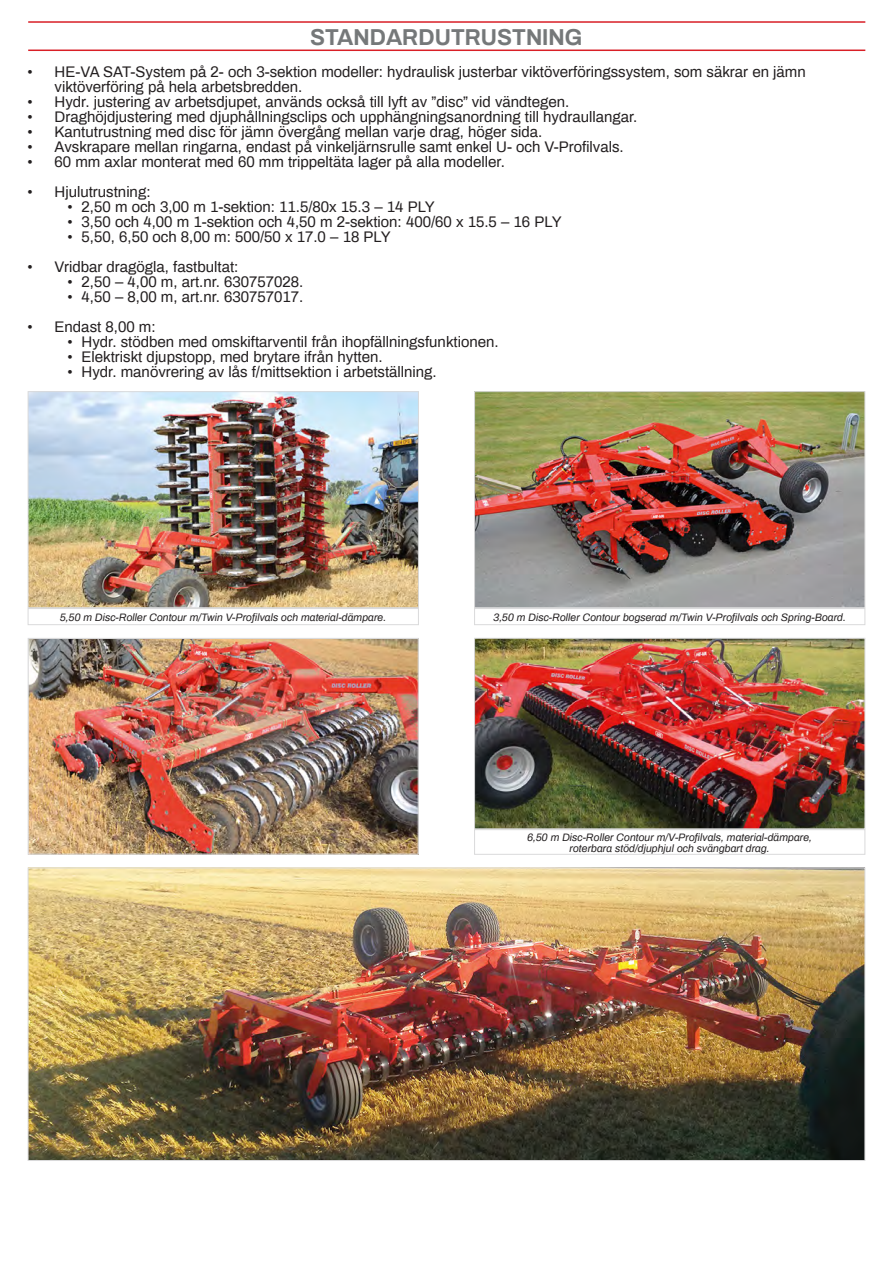
<style>
.page{position:relative;width:893px;height:1263px;background:#fff}
.page>*{position:absolute;margin:0;border:0;box-sizing:border-box;transform-origin:0 0}
.Underoverskrift_DK{font:700 22.5px "Archivo";color:#757879}
.t1{font:15px/15px "Archivo";color:#231f20}
.t2{font:italic 10.5px "Archivo";color:#231f20}
</style>
<div class="page">
<img style="left:30px;top:393px;width:387px;height:213px">
<div style="left:28px;top:391px;width:391px;height:217px;border:1px solid #dadadb"></div>
<div style="left:28px;top:608px;width:391px;height:17px;border:1px solid #dadadb"></div>
<img style="left:476px;top:393px;width:387px;height:213px">
<div style="left:474px;top:391px;width:391px;height:217px;border:1px solid #dadadb"></div>
<div style="left:474px;top:608px;width:391px;height:17px;border:1px solid #dadadb"></div>
<img style="left:30px;top:640px;width:387px;height:213px">
<div style="left:28px;top:638px;width:391px;height:217px;border:1px solid #dadadb"></div>
<img style="left:476px;top:640px;width:387px;height:187px">
<div style="left:474px;top:638px;width:391px;height:191px;border:1px solid #dadadb"></div>
<div style="left:474px;top:829px;width:391px;height:26px;border:1px solid #dadadb"></div>
<img style="left:30px;top:869px;width:833px;height:290px">
<hr style="left:28px;top:21px;width:837px;height:2px;background:#d91f26">
<hr style="left:28px;top:50px;width:837px;height:1px;background:#d91f26">
<p class="Underoverskrift_DK" style="left:310px;top:21px;width:274px">STANDARDUTRUSTNING</p>
<p class="t1" style="left:55px;top:63px;width:753px;text-indent:-27px">• HE-VA SAT-System på 2- och 3-sektion modeller: hydraulisk justerbar viktöverföringssystem, som säkrar en jämn viktöverföring på hela arbetsbredden.</p>
<p class="t1" style="left:28px;top:93px;width:543px">• Hydr. justering av arbetsdjupet, används också till lyft av ”disc” vid vändtegen.</p>
<p class="t1" style="left:28px;top:108px;width:611px">• Draghöjdjustering med djuphållningsclips och upphängningsanordning till hydraullangar.</p>
<p class="t1" style="left:28px;top:123px;width:516px">• Kantutrustning med disc för jämn övergång mellan varje drag, höger sida.</p>
<p class="t1" style="left:28px;top:138px;width:598px">• Avskrapare mellan ringarna, endast på vinkeljärnsrulle samt enkel U- och V-Profilvals.</p>
<p class="t1" style="left:28px;top:153px;width:479px">• 60 mm axlar monterat med 60 mm trippeltäta lager på alla modeller.</p>
<p class="t1" style="left:28px;top:183px;width:124px">• Hjulutrustning:</p>
<p class="t1" style="left:67px;top:198px;width:369px">• 2,50 m och 3,00 m 1-sektion: 11.5/80x 15.3 – 14 PLY</p>
<p class="t1" style="left:67px;top:213px;width:496px">• 3,50 och 4,00 m 1-sektion och 4,50 m 2-sektion: 400/60 x 15.5 – 16 PLY</p>
<p class="t1" style="left:67px;top:228px;width:325px">• 5,50, 6,50 och 8,00 m: 500/50 x 17.0 – 18 PLY</p>
<p class="t1" style="left:28px;top:258px;width:212px">• Vridbar dragögla, fastbultat:</p>
<p class="t1" style="left:67px;top:273px;width:238px">• 2,50 – 4,00 m, art.nr. 630757028.</p>
<p class="t1" style="left:67px;top:288px;width:238px">• 4,50 – 8,00 m, art.nr. 630757017.</p>
<p class="t1" style="left:28px;top:318px;width:129px">• Endast 8,00 m:</p>
<p class="t1" style="left:67px;top:333px;width:433px">• Hydr. stödben med omskiftarventil från ihopfällningsfunktionen.</p>
<p class="t1" style="left:67px;top:348px;width:317px">• Elektriskt djupstopp, med brytare ifrån hytten.</p>
<p class="t1" style="left:67px;top:363px;width:371px">• Hydr. manövrering av lås f/mittsektion i arbetställning.</p>
<p class="t2" style="left:60px;top:610px;width:328px">5,50 m Disc-Roller Contour m/Twin V-Profilvals och material-dämpare.</p>
<p class="t2" style="left:493px;top:610px;width:354px">3,50 m Disc-Roller Contour bogserad m/Twin V-Profilvals och Spring-Board.</p>
<p class="t2" style="left:527px;top:830px;width:286px">6,50 m Disc-Roller Contour m/V-Profilvals, material-dämpare,</p>
<p class="t2" style="left:570px;top:840px;width:202px">roterbara stöd/djuphjul och svängbart drag.</p>
</div>
